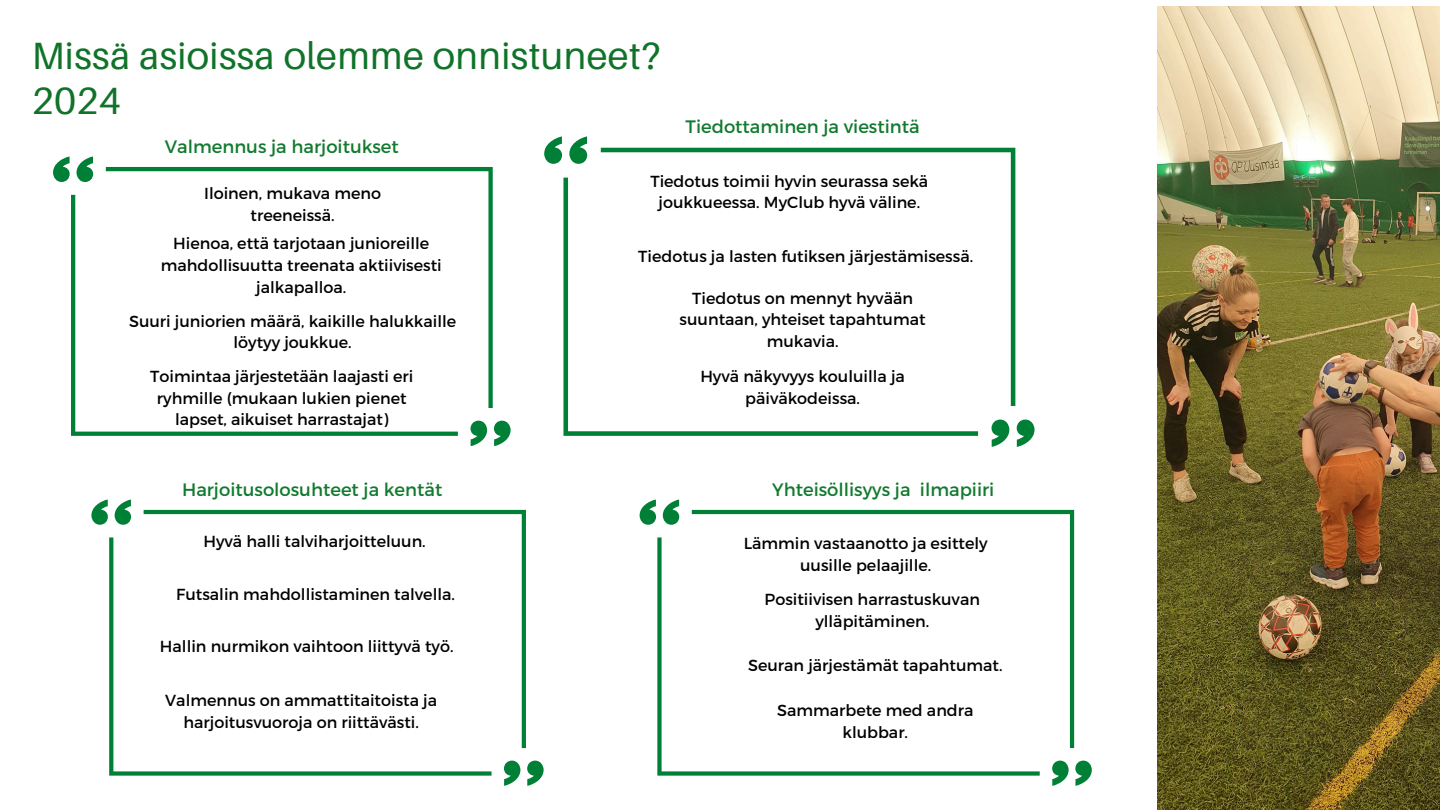
<style>
.page{position:relative;width:1440px;height:810px;background:#fff}
.page>*{position:absolute;margin:0;border:0;box-sizing:border-box;transform-origin:0 0}
.t1{font:38px/45px "Aileron";letter-spacing:.01em;color:#107329}
.t2{font:18px "Montserrat";color:#127a2f}
.t3{font:16px/21.8px "Montserrat";color:#000;text-align:center}
</style>
<div class="page">
<svg style="left:106px;top:167px;width:387px;height:241px"></svg>
<svg style="left:71px;top:195px;width:387px;height:241px"></svg>
<svg style="left:77px;top:156px;width:16px;height:26px"></svg>
<svg style="left:53px;top:156px;width:17px;height:26px"></svg>
<svg style="left:471px;top:421px;width:16px;height:25px"></svg>
<svg style="left:494px;top:421px;width:17px;height:25px"></svg>
<svg style="left:144px;top:510px;width:382px;height:238px"></svg>
<svg style="left:109px;top:537px;width:383px;height:239px"></svg>
<svg style="left:115px;top:500px;width:16px;height:25px"></svg>
<svg style="left:91px;top:500px;width:17px;height:25px"></svg>
<svg style="left:504px;top:761px;width:16px;height:25px"></svg>
<svg style="left:527px;top:761px;width:17px;height:25px"></svg>
<svg style="left:692px;top:510px;width:382px;height:238px"></svg>
<svg style="left:657px;top:537px;width:383px;height:239px"></svg>
<svg style="left:663px;top:500px;width:16px;height:25px"></svg>
<svg style="left:640px;top:500px;width:16px;height:25px"></svg>
<svg style="left:1052px;top:761px;width:17px;height:25px"></svg>
<svg style="left:1075px;top:761px;width:17px;height:25px"></svg>
<img style="left:1157px;top:6px;width:283px;height:804px">
<svg style="left:601px;top:148px;width:414px;height:258px"></svg>
<svg style="left:563px;top:178px;width:415px;height:258px"></svg>
<svg style="left:569px;top:136px;width:18px;height:28px"></svg>
<svg style="left:544px;top:136px;width:18px;height:28px"></svg>
<svg style="left:992px;top:420px;width:17px;height:27px"></svg>
<svg style="left:1017px;top:420px;width:18px;height:27px"></svg>
<p class="t1" style="left:32px;top:33px;width:630px">Missä asioissa olemme onnistuneet?<br>2024</p>
<p class="t2" style="left:165px;top:135px;width:236px">Valmennus ja harjoitukset</p>
<p class="t2" style="left:686px;top:115px;width:236px">Tiedottaminen ja viestintä</p>
<p class="t3" style="left:204px;top:181px;width:178px">Iloinen, mukava meno treeneissä.</p>
<p class="t3" style="left:161px;top:232px;width:283px">Hienoa, että tarjotaan junioreille mahdollisuutta treenata aktiivisesti jalkapalloa.</p>
<p class="t3" style="left:129px;top:309px;width:329px">Suuri juniorien määrä, kaikille halukkaille löytyy joukkue.</p>
<p class="t3" style="left:150px;top:365px;width:265px">Toimintaa järjestetään laajasti eri ryhmille (mukaan lukien pienet lapset, aikuiset harrastajat)</p>
<p class="t2" style="left:182px;top:478px;width:262px">Harjoitusolosuhteet ja kentät</p>
<h1 class="t3" style="left:203px;top:530px;width:224px">Hyvä halli talviharjoitteluun.</h1>
<p class="t3" style="left:176px;top:583px;width:280px">Futsalin mahdollistaminen talvella.</p>
<h2 class="t3" style="left:160px;top:635px;width:295px">Hallin nurmikon vaihtoon liittyvä työ.</h2>
<p class="t3" style="left:165px;top:689px;width:273px">Valmennus on ammattitaitoista ja harjoitusvuoroja on riittävästi.</p>
<p class="t3" style="left:650px;top:169px;width:279px">Tiedotus toimii hyvin seurassa sekä joukkueessa. MyClub hyvä väline.</p>
<p class="t3" style="left:638px;top:244px;width:336px">Tiedotus ja lasten futiksen järjestämisessä.</p>
<h2 class="t3" style="left:680px;top:286px;width:248px">Tiedotus on mennyt hyvään suuntaan, yhteiset tapahtumat mukavia.</h2>
<p class="t3" style="left:700px;top:365px;width:206px">Hyvä näkyvyys kouluilla ja päiväkodeissa.</p>
<p class="t2" style="left:772px;top:478px;width:224px">Yhteisöllisyys ja ilmapiiri</p>
<p class="t3" style="left:744px;top:532px;width:246px">Lämmin vastaanotto ja esittely uusille pelaajille.</p>
<p class="t3" style="left:765px;top:588px;width:217px">Positiivisen harrastuskuvan ylläpitäminen.</p>
<p class="t3" style="left:748px;top:653px;width:256px">Seuran järjestämät tapahtumat.</p>
<h2 class="t3" style="left:777px;top:698px;width:198px">Sammarbete med andra klubbar.</h2>
</div>
